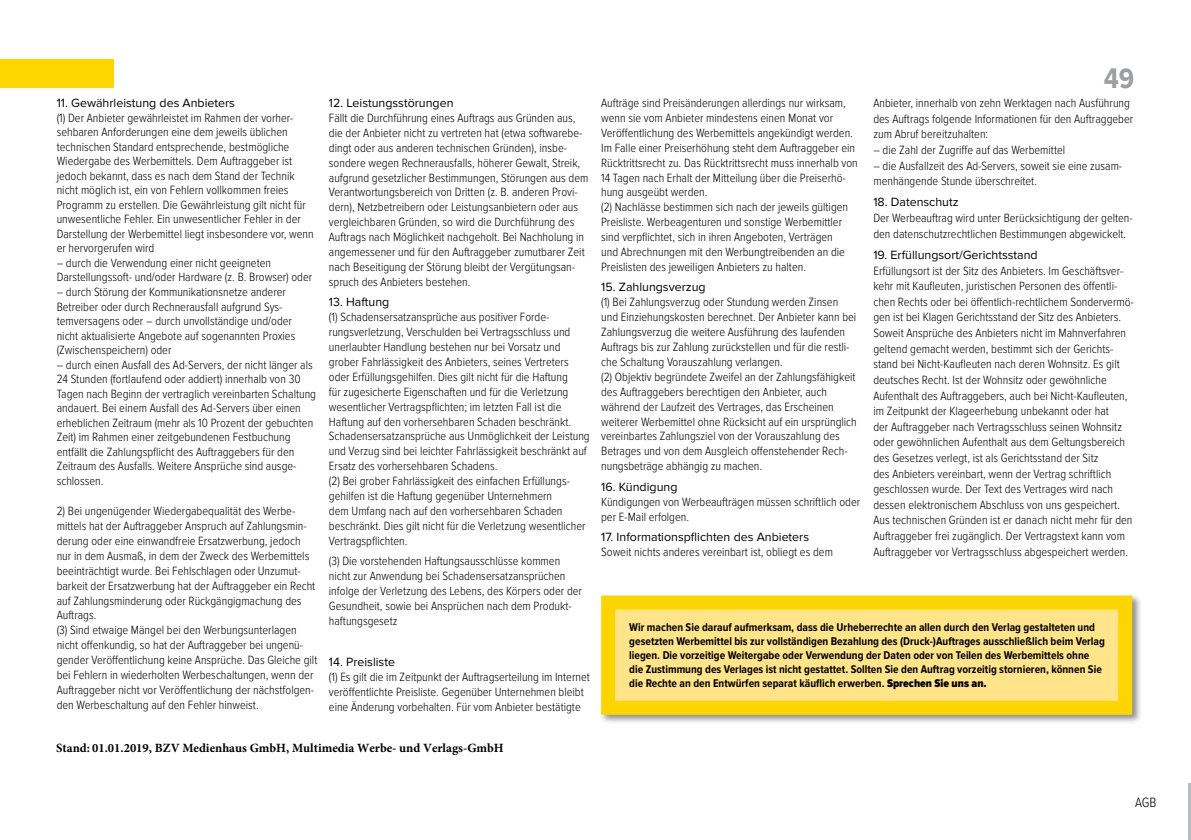
<style>
.page{position:relative;width:1191px;height:840px;background:#fff}
.page>*{position:absolute;margin:0;border:0;box-sizing:border-box;transform-origin:0 0}
.t1{font:700 29.2px "Proxima Nova A Cond";color:#9c9e9f}
.t2{font:300 14px "Proxima Nova Cond";color:#000}
.t3{font:700 12.6px "Minion Pro";color:#000}
.t4{font:300 12.4px/14.8px "Proxima Nova Cond";color:#000}
.t5{font:12.4px "Proxima Nova";color:#000}
.t6{font:700 11.6px/14px "Proxima Nova Cond";color:#000}
.s1{font-weight:900}
</style>
<div class="page">
<div style="left:0;top:60px;width:113px;height:28px;background:#ffd500"></div>
<hr style="left:1188px;top:782px;width:3px;height:57px;background:#bbbdbe">
<div style="left:599px;top:593px;width:543px;height:131px;background:#000;opacity:.45"></div>
<div style="left:601px;top:595px;width:531px;height:119px;background:#ffe489;border:14px solid #ffd500"></div>
<p class="t5" style="left:57px;top:96px;width:180px">11. Gewährleistung des Anbieters</p>
<p class="t4" style="left:57px;top:110px;width:259px">(1) Der Anbieter gewährleistet im Rahmen der vorher&shy;sehbaren Anforderungen eine dem jeweils üblichen technischen Standard entsprechende, bestmögliche Wiedergabe des Werbemittels. Dem Auftraggeber ist jedoch bekannt, dass es nach dem Stand der Technik nicht möglich ist, ein von Fehlern vollkommen freies Programm zu erstellen. Die Gewährleistung gilt nicht für unwesentliche Fehler. Ein unwesentlicher Fehler in der Darstellung der Werbemittel liegt insbesondere vor, wenn er hervorgerufen wird</p>
<p class="t4" style="left:57px;top:255px;width:257px">– durch die Verwendung einer nicht geeigneten<br>Darstellungssoft- und/oder Hardware (z. B. Browser) oder</p>
<p class="t4" style="left:57px;top:285px;width:240px">– durch Störung der Kommunikationsnetze anderer Betreiber oder durch Rechnerausfall aufgrund Sys&shy;temversagens oder – durch unvollständige und/oder nicht aktualisierte Angebote auf sogenannten Proxies (Zwischenspeichern) oder</p>
<p class="t4" style="left:57px;top:357px;width:261px">– durch einen Ausfall des Ad-Servers, der nicht länger als 24 Stunden (fortlaufend oder addiert) innerhalb von 30<br>Tagen nach Beginn der vertraglich vereinbarten Schaltung andauert. Bei einem Ausfall des Ad-Servers über einen erheblichen Zeitraum (mehr als 10 Prozent der gebuchten Zeit) im Rahmen einer zeitgebundenen Festbuchung entfällt die Zahlungspflicht des Auftraggebers für den Zeitraum des Ausfalls. Weitere Ansprüche sind ausge&shy;schlossen.</p>
<p class="t4" style="left:57px;top:503px;width:262px">2) Bei ungenügender Wiedergabequalität des Werbe&shy;mittels hat der Auftraggeber Anspruch auf Zahlungsmin&shy;derung oder eine einwandfreie Ersatzwerbung, jedoch nur in dem Ausmaß, in dem der Zweck des Werbemittels beeinträchtigt wurde. Bei Fehlschlagen oder Unzumut&shy;barkeit der Ersatzwerbung hat der Auftraggeber ein Recht auf Zahlungsminderung oder Rückgängigmachung des Auftrags.<br>(3) Sind etwaige Mängel bei den Werbungsunterlagen nicht offenkundig, so hat der Auftraggeber bei ungenü&shy;gender Veröffentlichung keine Ansprüche. Das Gleiche gilt bei Fehlern in wiederholten Werbeschaltungen, wenn der Auftraggeber nicht vor Veröffentlichung der nächstfolgen&shy;den Werbeschaltung auf den Fehler hinweist.</p>
<p class="t5" style="left:329px;top:96px;width:126px">12. Leistungsstörungen</p>
<p class="t4" style="left:329px;top:111px;width:261px">Fällt die Durchführung eines Auftrags aus Gründen aus, die der Anbieter nicht zu vertreten hat (etwa softwarebe&shy;dingt oder aus anderen technischen Gründen), insbe&shy;sondere wegen Rechnerausfalls, höherer Gewalt, Streik, aufgrund gesetzlicher Bestimmungen, Störungen aus dem Verantwortungsbereich von Dritten (z. B. anderen Provi&shy;dern), Netzbetreibern oder Leistungsanbietern oder aus vergleichbaren Gründen, so wird die Durchführung des Auftrags nach Möglichkeit nachgeholt. Bei Nachholung in angemessener und für den Auftraggeber zumutbarer Zeit nach Beseitigung der Störung bleibt der Vergütungsan&shy;spruch des Anbieters bestehen.</p>
<p class="t5" style="left:329px;top:295px;width:62px">13. Haftung</p>
<p class="t4" style="left:329px;top:310px;width:262px">(1) Schadensersatzansprüche aus positiver Forde&shy;rungsverletzung, Verschulden bei Vertragsschluss und unerlaubter Handlung bestehen nur bei Vorsatz und grober Fahrlässigkeit des Anbieters, seines Vertreters oder Erfüllungsgehilfen. Dies gilt nicht für die Haftung<br>für zugesicherte Eigenschaften und für die Verletzung wesentlicher Vertragspflichten; im letzten Fall ist die Haftung auf den vorhersehbaren Schaden beschränkt.<br>Schadensersatzansprüche aus Unmöglichkeit der Leistung und Verzug sind bei leichter Fahrlässigkeit beschränkt auf Ersatz des vorhersehbaren Schadens.<br>(2) Bei grober Fahrlässigkeit des einfachen Erfüllungs&shy;gehilfen ist die Haftung gegenüber Unternehmern<br>dem Umfang nach auf den vorhersehbaren Schaden beschränkt. Dies gilt nicht für die Verletzung wesentlicher Vertragspflichten.</p>
<p class="t4" style="left:329px;top:553px;width:254px">(3) Die vorstehenden Haftungsausschlüsse kommen nicht zur Anwendung bei Schadensersatzansprüchen infolge der Verletzung des Lebens, des Körpers oder der Gesundheit, sowie bei Ansprüchen nach dem Produkt&shy;haftungsgesetz</p>
<p class="t5" style="left:329px;top:654px;width:68px">14. Preisliste</p>
<p class="t4" style="left:329px;top:669px;width:262px">(1) Es gilt die im Zeitpunkt der Auftragserteilung im Internet veröffentlichte Preisliste. Gegenüber Unternehmen bleibt eine Änderung vorbehalten. Für vom Anbieter bestätigte</p>
<p class="t4" style="left:601px;top:96px;width:258px">Aufträge sind Preisänderungen allerdings nur wirksam, wenn sie vom Anbieter mindestens einen Monat vor Veröffentlichung des Werbemittels angekündigt werden.<br>Im Falle einer Preiserhöhung steht dem Auftraggeber ein Rücktrittsrecht zu. Das Rücktrittsrecht muss innerhalb von 14 Tagen nach Erhalt der Mitteilung über die Preiserhö&shy;hung ausgeübt werden.<br>(2) Nachlässe bestimmen sich nach der jeweils gültigen Preisliste. Werbeagenturen und sonstige Werbemittler sind verpflichtet, sich in ihren Angeboten, Verträgen<br>und Abrechnungen mit den Werbungtreibenden an die Preislisten des jeweiligen Anbieters zu halten.</p>
<p class="t5" style="left:601px;top:280px;width:106px">15. Zahlungsverzug</p>
<p class="t4" style="left:601px;top:295px;width:257px">(1) Bei Zahlungsverzug oder Stundung werden Zinsen und Einziehungskosten berechnet. Der Anbieter kann bei Zahlungsverzug die weitere Ausführung des laufenden Auftrags bis zur Zahlung zurückstellen und für die restli&shy;che Schaltung Vorauszahlung verlangen.<br>(2) Objektiv begründete Zweifel an der Zahlungsfähigkeit des Auftraggebers berechtigen den Anbieter, auch während der Laufzeit des Vertrages, das Erscheinen weiterer Werbemittel ohne Rücksicht auf ein ursprünglich vereinbartes Zahlungsziel von der Vorauszahlung des Betrages und von dem Ausgleich offenstehender Rech&shy;nungsbeträge abhängig zu machen.</p>
<p class="t5" style="left:601px;top:479px;width:78px">16. Kündigung</p>
<p class="t4" style="left:601px;top:494px;width:260px">Kündigungen von Werbeaufträgen müssen schriftlich oder per E-Mail erfolgen.</p>
<p class="t5" style="left:601px;top:529px;width:209px">17. Informationspflichten des Anbieters</p>
<p class="t4" style="left:601px;top:544px;width:233px">Soweit nichts anderes vereinbart ist, obliegt es dem</p>
<h1 class="t1" style="left:1103px;top:62px;width:32px">49</h1>
<p class="t4" style="left:873px;top:95px;width:261px;line-height:15.6px">Anbieter, innerhalb von zehn Werktagen nach Ausführung des Auftrags folgende Informationen für den Auftraggeber zum Abruf bereitzuhalten:</p>
<p class="t4" style="left:873px;top:142px;width:193px">– die Zahl der Zugriffe auf das Werbemittel</p>
<p class="t4" style="left:873px;top:158px;width:250px;line-height:15.6px">– die Ausfallzeit des Ad-Servers, soweit sie eine zusam&shy;menhängende Stunde überschreitet.</p>
<p class="t5" style="left:873px;top:195px;width:87px">18. Datenschutz</p>
<p class="t4" style="left:873px;top:210px;width:261px;line-height:15.6px">Der Werbeauftrag wird unter Berücksichtigung der gelten&shy;den datenschutzrechtlichen Bestimmungen abgewickelt.</p>
<p class="t5" style="left:873px;top:247px;width:166px">19. Erfüllungsort/Gerichtsstand</p>
<p class="t4" style="left:873px;top:263px;width:262px;line-height:15.6px">Erfüllungsort ist der Sitz des Anbieters. Im Geschäftsver&shy;kehr mit Kaufleuten, juristischen Personen des öffentli&shy;chen Rechts oder bei öffentlich-rechtlichem Sondervermö&shy;gen ist bei Klagen Gerichtsstand der Sitz des Anbieters.<br>Soweit Ansprüche des Anbieters nicht im Mahnverfahren geltend gemacht werden, bestimmt sich der Gerichts&shy;stand bei Nicht-Kaufleuten nach deren Wohnsitz. Es gilt deutsches Recht. Ist der Wohnsitz oder gewöhnliche Aufenthalt des Auftraggebers, auch bei Nicht-Kaufleuten, im Zeitpunkt der Klageerhebung unbekannt oder hat<br>der Auftraggeber nach Vertragsschluss seinen Wohnsitz oder gewöhnlichen Aufenthalt aus dem Geltungsbereich des Gesetzes verlegt, ist als Gerichtsstand der Sitz<br>des Anbieters vereinbart, wenn der Vertrag schriftlich geschlossen wurde. Der Text des Vertrages wird nach dessen elektronischem Abschluss von uns gespeichert.<br>Aus technischen Gründen ist er danach nicht mehr für den Auftraggeber frei zugänglich. Der Vertragstext kann vom Auftraggeber vor Vertragsschluss abgespeichert werden.</p>
<p class="t6" style="left:629px;top:619px;width:477px">Wir machen Sie darauf aufmerksam, dass die Urheberrechte an allen durch den Verlag gestalteten und gesetzten Werbemittel bis zur vollständigen Bezahlung des (Druck-)Auftrages ausschließlich beim Verlag liegen. Die vorzeitige Weitergabe oder Verwendung der Daten oder von Teilen des Werbemittels ohne die Zustimmung des Verlages ist nicht gestattet. Sollten Sie den Auftrag vorzeitig stornieren, können Sie die Rechte an den Entwürfen separat käuflich erwerben. <span class="s1">Sprechen Sie uns an.</span></p>
<p class="t3" style="left:56px;top:739px;width:449px">Stand: 01.01.2019, BZV Medienhaus GmbH, Multimedia Werbe- und Verlags-GmbH</p>
<p class="t2" style="left:1135px;top:793px;width:23px">AGB</p>
</div>
